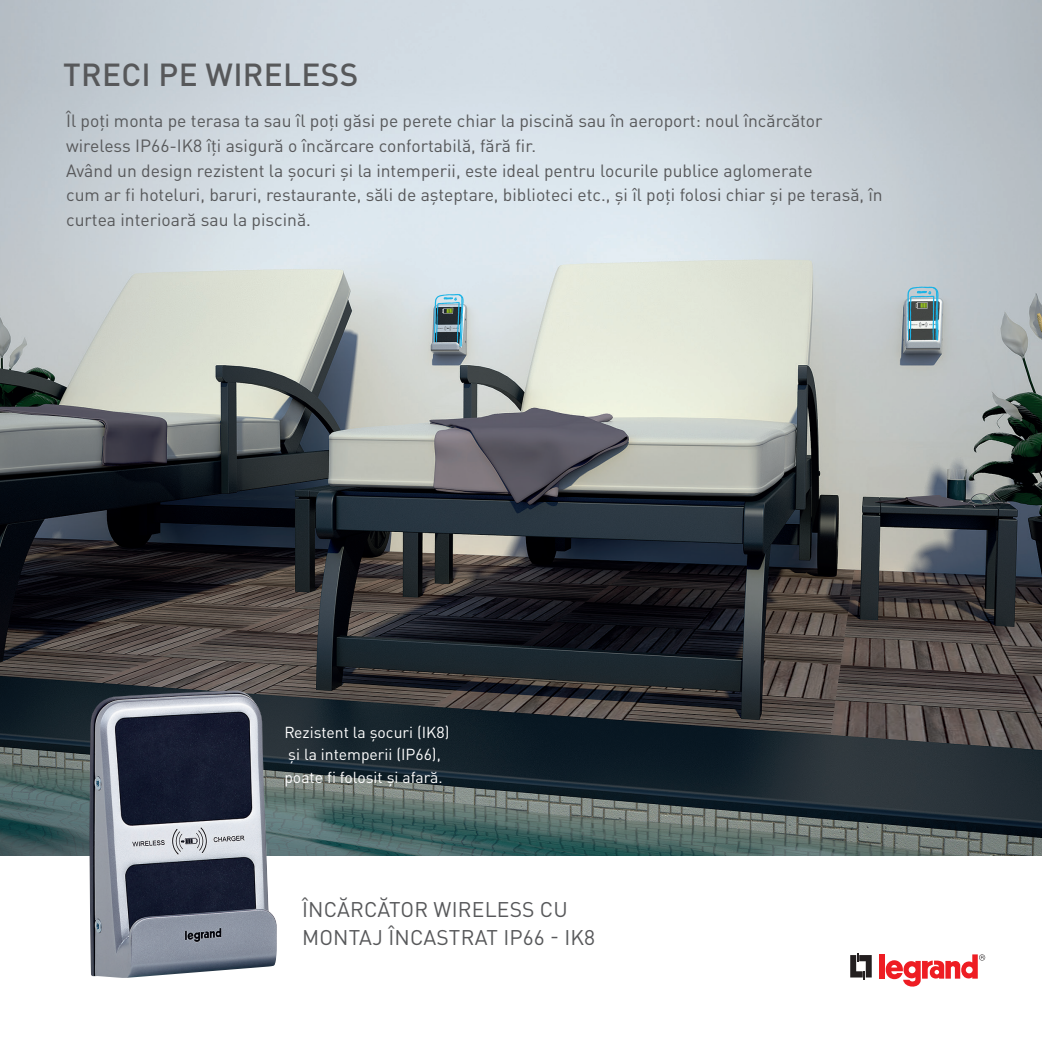
<style>
.page{position:relative;width:1042px;height:1042px;background:#fff}
.page>*{position:absolute;margin:0;border:0;box-sizing:border-box;transform-origin:0 0}
.t1{font:500 31.5px "DIN Pro";letter-spacing:.01em;color:#57585a}
.t2{font:21px/28px "DIN Pro";letter-spacing:.01em;color:#57585a}
.t3{font:17.5px/24.5px "DIN Pro";color:#57585a}
.t4{font:15.75px "DIN Pro";color:#fff}
</style>
<div class="page">
<img style="left:0;top:0;width:1042px;height:856px">
<img style="left:89px;top:690px;width:189px;height:288px">
<svg style="left:907px;top:286px;width:32px;height:54px;background:#6e9199"></svg>
<svg style="left:434px;top:294px;width:29px;height:52px;background:#618693"></svg>
<svg style="left:850px;top:953px;width:22px;height:26px"></svg>
<div style="left:879px;top:954px;width:6px;height:24px;background:#ee1d23"></div>
<svg style="left:885px;top:954px;width:100px;height:33px"></svg>
<p class="t1" style="left:63px;top:49px;width:297px">TRECI PE WIRELESS</p>
<p class="t3" style="left:66px;top:107px;width:758px">Îl poți monta pe terasa ta sau îl poți găsi pe perete chiar la piscină sau în aeroport: noul încărcător wireless IP66-IK8 îți asigură o încărcare confortabilă, fără fir.</p>
<p class="t3" style="left:66px;top:156px;width:748px">Având un design rezistent la șocuri și la intemperii, este ideal pentru locurile publice aglomerate</p>
<p class="t3" style="left:66px;top:181px;width:818px">cum ar fi hoteluri, baruri, restaurante, săli de așteptare, biblioteci etc., și îl poți folosi chiar și pe terasă, în curtea interioară sau la piscină.</p>
<p class="t4" style="left:284px;top:719px;width:166px">Rezistent la șocuri (IK8)</p>
<p class="t4" style="left:288px;top:742px;width:154px">și la intemperii (IP66),</p>
<p class="t4" style="left:284px;top:764px;width:160px">poate fi folosit și afară.</p>
<p class="t2" style="left:302px;top:893px;width:295px">ÎNCĂRCĂTOR WIRELESS CU<br>MONTAJ ÎNCASTRAT IP66 - IK8</p>
</div>
